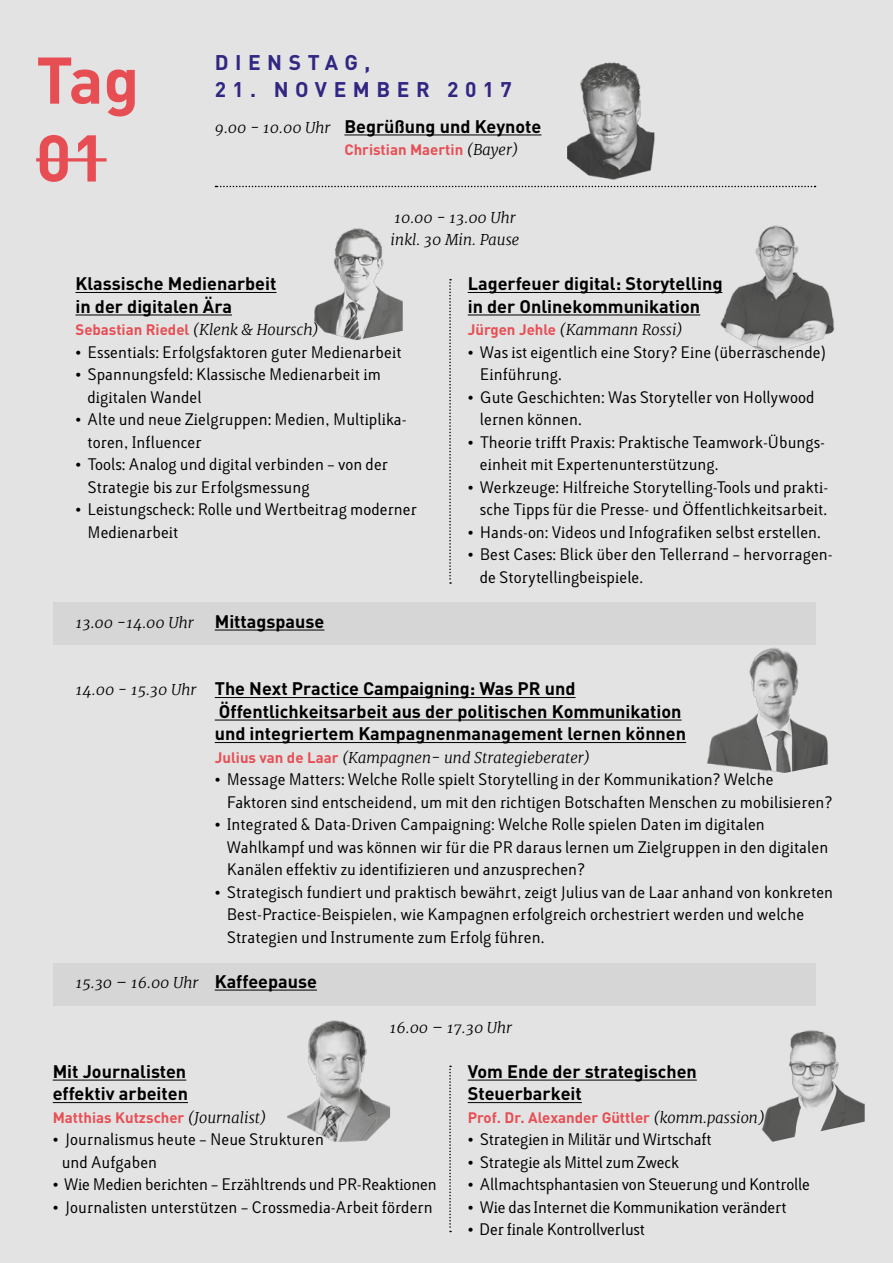
<style>
.page{position:relative;width:893px;height:1263px;background:#e3e3e3}
.page>*{position:absolute;margin:0;border:0;box-sizing:border-box;transform-origin:0 0}
.t1{font:700 64.8px/77.8px "DIN Pro";color:#e74e54}
.t2{font:700 21px "DIN Pro";letter-spacing:.31em;color:#312783}
.t3{font:700 18px/22.5px "DIN Pro";color:#000}
.t4{font:15px/22.5px "Lacuna";color:#000}
.t5{font:italic 300 15px/22.5px "Merriweather";color:#000}
.t6{font:700 15px "DIN Pro";color:#e74e54}
.s1{font-family:"Merriweather";font-weight:300;font-style:italic;color:#000}
.s2{font-family:"DIN Pro";font-weight:700;font-style:normal;color:#e74e54}
</style>
<div class="page">
<svg style="left:36px;top:158px;width:71px;height:4px"></svg>
<svg style="left:215px;top:186px;width:600px;height:1px"></svg>
<hr style="left:344px;top:134px;width:197px;height:1px;background:#000">
<hr style="left:215px;top:697px;width:361px;height:1px;background:#000">
<hr style="left:215px;top:719px;width:467px;height:1px;background:#000">
<hr style="left:215px;top:742px;width:471px;height:1px;background:#000">
<hr style="left:53px;top:1079px;width:133px;height:1px;background:#000">
<hr style="left:53px;top:1102px;width:135px;height:1px;background:#000">
<hr style="left:468px;top:1079px;width:229px;height:1px;background:#000">
<hr style="left:468px;top:1102px;width:114px;height:1px;background:#000">
<hr style="left:75px;top:292px;width:201px;height:1px;background:#000">
<hr style="left:75px;top:314px;width:157px;height:1px;background:#000">
<hr style="left:468px;top:292px;width:254px;height:1px;background:#000">
<hr style="left:468px;top:314px;width:232px;height:1px;background:#000">
<img style="left:314px;top:228px;width:89px;height:112px">
<img style="left:720px;top:225px;width:115px;height:131px">
<img style="left:567px;top:62px;width:87px;height:118px">
<img style="left:707px;top:647px;width:122px;height:136px">
<img style="left:762px;top:1030px;width:103px;height:112px">
<img style="left:287px;top:1020px;width:103px;height:122px">
<svg style="left:449px;top:279px;width:2px;height:305px"></svg>
<svg style="left:449px;top:1065px;width:2px;height:167px"></svg>
<div style="left:53px;top:602px;width:762px;height:42px;background:#d6d6d6"></div>
<div style="left:53px;top:963px;width:762px;height:43px;background:#d6d6d6"></div>
<hr style="left:215px;top:629px;width:109px;height:1px;background:#000">
<hr style="left:215px;top:989px;width:102px;height:1px;background:#000">
<h1 class="t1" style="left:36px;top:39px;width:105px">Tag<br>01</h1>
<h2 class="t2" style="left:215px;top:48px;width:157px">DIENSTAG,</h2>
<h2 class="t2" style="left:215px;top:75px;width:299px">21. NOVEMBER 2017</h2>
<p class="t5" style="left:215px;top:116px;width:117px">9.00 - 10.00 Uhr</p>
<p class="t3" style="left:344px;top:114px;width:199px">Begrüßung und Keynote</p>
<p class="t6" style="left:344px;top:139px;width:175px">Christian Maertin <span class="s1">(Bayer)</span></p>
<p class="t5" style="left:391px;top:206px;width:130px">10.00 - 13.00 Uhr inkl. 30 Min. Pause</p>
<p class="t3" style="left:75px;top:272px;width:202px">Klassische Medienarbeit in der digitalen Ära</p>
<p class="t6" style="left:75px;top:319px;width:245px">Sebastian Riedel <span class="s1">(Klenk &amp; Hoursch)</span></p>
<p class="t4" style="left:75px;top:341px;width:328px">• Essentials: Erfolgsfaktoren guter Medienarbeit</p>
<p class="t4" style="left:88px;top:364px;width:295px;text-indent:-12px">• Spannungsfeld: Klassische Medienarbeit im digitalen Wandel</p>
<p class="t4" style="left:88px;top:409px;width:321px;text-indent:-12px">• Alte und neue Zielgruppen: Medien, Multiplika&shy;toren, Influencer</p>
<p class="t4" style="left:88px;top:454px;width:302px;text-indent:-12px">• Tools: Analog und digital verbinden – von der<br>Strategie bis zur Erfolgsmessung</p>
<p class="t4" style="left:88px;top:499px;width:331px;text-indent:-12px">• Leistungscheck: Rolle und Wertbeitrag moderner<br>Medienarbeit</p>
<p class="t5" style="left:75px;top:611px;width:120px">13.00 -14.00 Uhr</p>
<p class="t3" style="left:215px;top:609px;width:111px">Mittagspause</p>
<p class="t3" style="left:468px;top:272px;width:256px">Lagerfeuer digital: Storytelling in der Onlinekommunikation</p>
<p class="t5" style="left:468px;top:318px;width:217px"><span class="s2">Jürgen Jehle</span> (Kammann Rossi)</p>
<p class="t4" style="left:480px;top:341px;width:347px;text-indent:-12px">• Was ist eigentlich eine Story? Eine (überraschende)<br>Einführung.</p>
<p class="t4" style="left:480px;top:386px;width:336px;text-indent:-12px">• Gute Geschichten: Was Storyteller von Hollywood lernen können.</p>
<p class="t4" style="left:480px;top:431px;width:347px;text-indent:-12px">• Theorie trifft Praxis: Praktische Teamwork-Übungs&shy;einheit mit Expertenunterstützung.</p>
<p class="t4" style="left:468px;top:476px;width:362px;text-align:right">• Werkzeuge: Hilfreiche Storytelling-Tools und prakti&shy;sche Tipps für die Presse- und Öffentlichkeitsarbeit.</p>
<p class="t4" style="left:468px;top:521px;width:355px">• Hands-on: Videos und Infografiken selbst erstellen.</p>
<p class="t4" style="left:480px;top:544px;width:354px;text-indent:-12px">• Best Cases: Blick über den Tellerrand – hervorragen&shy;de Storytellingbeispiele.</p>
<p class="t5" style="left:75px;top:678px;width:123px">14.00 - 15.30 Uhr</p>
<p class="t5" style="left:75px;top:971px;width:125px">15.30 – 16.00 Uhr</p>
<p class="t3" style="left:215px;top:677px;width:473px">The Next Practice Campaigning: Was PR und<br>Öffentlichkeitsarbeit aus der politischen Kommunikation und integriertem Kampagnenmanagement lernen können</p>
<p class="t5" style="left:215px;top:746px;width:377px"><span class="s2">Julius van de Laar</span> (Kampagnen- und Strategieberater)</p>
<p class="t4" style="left:227px;top:769px;width:607px;text-indent:-12px">• Message Matters: Welche Rolle spielt Storytelling in der Kommunikation? Welche<br>Faktoren sind entscheidend, um mit den richtigen Botschaften Menschen zu mobilisieren?</p>
<p class="t4" style="left:227px;top:814px;width:603px;text-indent:-12px">• Integrated &amp; Data-Driven Campaigning: Welche Rolle spielen Daten im digitalen<br>Wahlkampf und was können wir für die PR daraus lernen um Zielgruppen in den digitalen<br>Kanälen effektiv zu identifizieren und anzusprechen?</p>
<p class="t4" style="left:227px;top:881px;width:608px;text-indent:-12px">• Strategisch fundiert und praktisch bewährt, zeigt Julius van de Laar anhand von konkreten<br>Best-Practice-Beispielen, wie Kampagnen erfolgreich orchestriert werden und welche<br>Strategien und Instrumente zum Erfolg führen.</p>
<p class="t3" style="left:215px;top:969px;width:104px">Kaffeepause</p>
<p class="t5" style="left:389px;top:1016px;width:124px">16.00 – 17.30 Uhr</p>
<p class="t3" style="left:53px;top:1059px;width:137px">Mit Journalisten effektiv arbeiten</p>
<p class="t6" style="left:53px;top:1107px;width:215px">Matthias Kutzscher <span class="s1">(Journalist)</span></p>
<p class="t4" style="left:62px;top:1129px;width:264px;text-indent:-9px">• Journalismus heute – Neue Strukturen und Aufgaben</p>
<p class="t4" style="left:53px;top:1174px;width:385px">• Wie Medien berichten – Erzähltrends und PR-Reaktionen</p>
<p class="t4" style="left:53px;top:1196px;width:382px">• Journalisten unterstützen – Crossmedia-Arbeit fördern</p>
<p class="t3" style="left:468px;top:1059px;width:231px">Vom Ende der strategischen<br>Steuerbarkeit</p>
<p class="t6" style="left:468px;top:1107px;width:298px">Prof. Dr. Alexander Güttler <span class="s1">(komm.passion)</span></p>
<p class="t4" style="left:468px;top:1129px;width:245px">• Strategien in Militär und Wirtschaft</p>
<p class="t4" style="left:468px;top:1151px;width:213px">• Strategie als Mittel zum Zweck</p>
<p class="t4" style="left:468px;top:1174px;width:344px">• Allmachtsphantasien von Steuerung und Kontrolle</p>
<p class="t4" style="left:468px;top:1196px;width:320px">• Wie das Internet die Kommunikation verändert</p>
<p class="t4" style="left:468px;top:1219px;width:179px">• Der finale Kontrollverlust</p>
</div>
